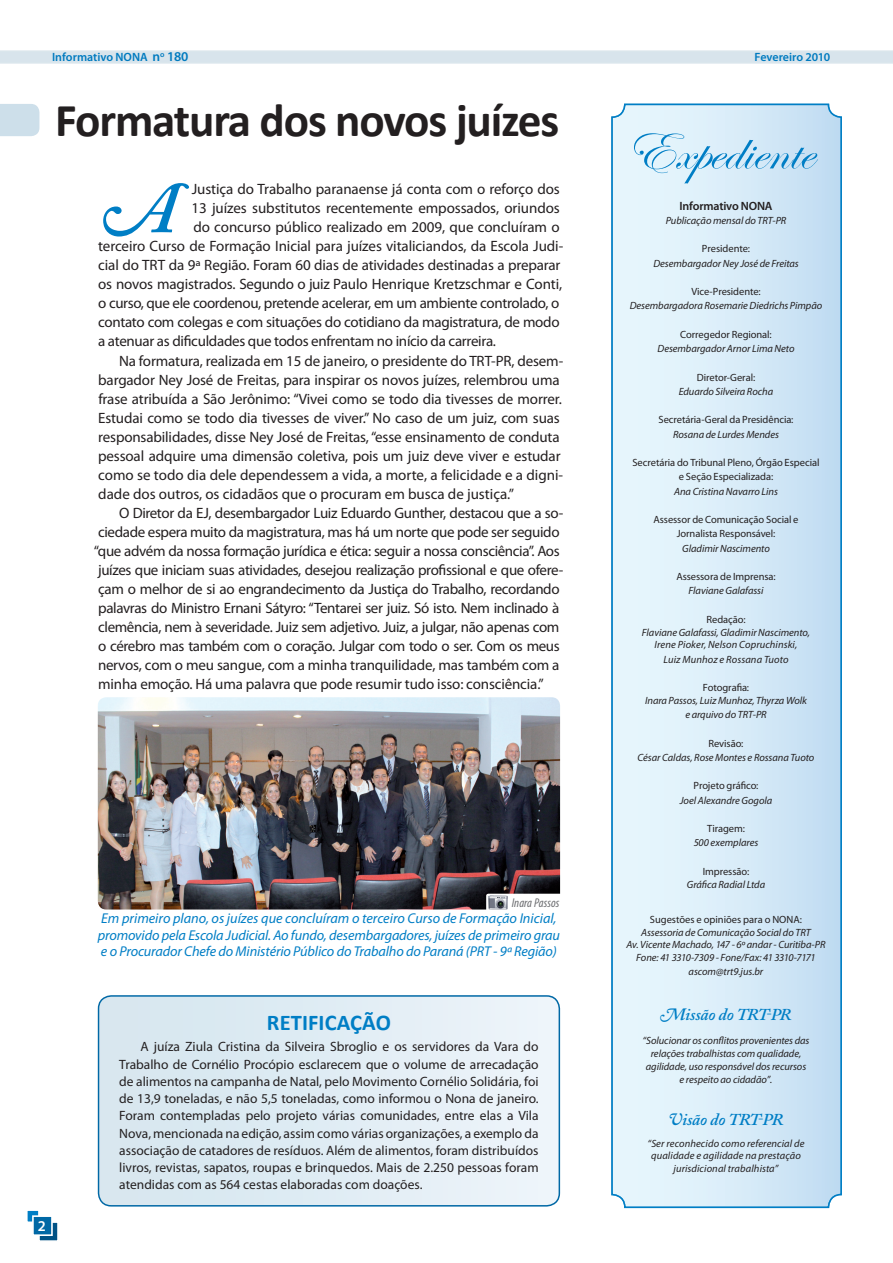
<style>
.page{position:relative;width:893px;height:1263px;background:#fff}
.page>*{position:absolute;margin:0;border:0;box-sizing:border-box;transform-origin:0 0}
.t1{font:italic 600 71.55px "Adobe Caslon Pro";color:#007ec5}
.t2{font:700 47.25px "Calibri";letter-spacing:-.025em;color:#231f20}
.t3{font:700 22.5px "Calibri";letter-spacing:.005em;color:#007ec5}
.t4{font:italic 600 17.25px "Adobe Caslon Pro";letter-spacing:-.01em;color:#007ec5}
.t5{font:15px "Myriad Pro";letter-spacing:-.01em;color:#231f20}
.t6{font:600 15px "Myriad Pro";color:#fff}
.t7{font:italic 14.25px/16.5px "Myriad Pro";letter-spacing:-.01em;color:#007ec5}
.t8{font:13.5px/17.2px "Myriad Pro";color:#231f20;text-align:justify}
.t9{font:italic condensed 12.75px "Myriad Pro";letter-spacing:.005em;color:#6c6d70}
.t10{font:600 12px "Myriad Pro";color:#007ec5}
.t11{font:600 12px "Myriad Pro";letter-spacing:-.015em;color:#231f20}
.t12{font:italic 10.5px/12.8px "Myriad Pro";letter-spacing:-.005em;color:#231f20;text-align:center}
.t13{font:10.5px/14.2px "Myriad Pro";letter-spacing:-.005em;color:#231f20;text-align:center}
.s1{font-size:13.5px}
.s2{font-size:16.5px}
</style>
<div class="page">
<div style="left:38px;top:1221px;width:21px;height:21px;background:#005285;border:2px solid #fff"></div>
<div style="left:27px;top:1210px;width:12px;height:12px;background:#007ec5;border:1px solid #fff"></div>
<div style="left:32px;top:1215px;width:21px;height:21px;background:#0068a5;border:2px solid #fff"></div>
<svg style="left:0;top:50px;width:893px;height:14px;background:#dae5ed"></svg>
<svg style="left:0;top:104px;width:39px;height:32px"></svg>
<div style="left:99px;top:996px;width:460px;height:210px;background:linear-gradient(to right,#d5e5ee,#edf4fa);border-radius:13px"></div>
<div style="left:98px;top:995px;width:462px;height:211px;border:2px solid #0068a5;border-radius:13px"></div>
<div style="left:612px;top:104px;width:229px;height:1103px;background:linear-gradient(to right,#ecfafe,#c3ddf2);border-radius:13px"></div>
<svg style="left:634px;top:133px;width:184px;height:51px;background:#c0dff2"></svg>
<div style="left:611px;top:104px;width:231px;height:1104px;border:2px solid #007ec5;border-radius:13px"></div>
<img style="left:98px;top:697px;width:462px;height:212px">
<div style="left:486px;top:894px;width:76px;height:18px;background:#fff;border-radius:2px"></div>
<img style="left:488px;top:895px;width:20px;height:15px">
<p class="t10" style="left:52px;top:49px;width:138px">Informativo NONA <span class="s1">n</span><sup>o</sup> <span class="s1">180</span></p>
<p class="t10" style="left:754px;top:50px;width:77px">Fevereiro 2010</p>
<h2 class="t2" style="left:55px;top:91px;width:506px">Formatura dos novos juízes</h2>
<h1 class="t1" style="left:103px;top:166px;width:76px">A</h1>
<p class="t5" style="left:192px;top:180px;width:370px">Justiça do Trabalho paranaense já conta com o reforço dos</p>
<p class="t5" style="left:191px;top:199px;width:370px">13 juízes substitutos recentemente empossados, oriundos</p>
<p class="t5" style="left:193px;top:218px;width:368px">do concurso público realizado em 2009, que concluíram o</p>
<p class="t5" style="left:98px;top:237px;width:467px">terceiro Curso de Formação Inicial para juízes vitaliciandos, da Escola Judi-</p>
<p class="t5" style="left:98px;top:256px;width:464px">cial do TRT da 9ª Região. Foram 60 dias de atividades destinadas a preparar</p>
<p class="t5" style="left:98px;top:275px;width:466px">os novos magistrados. Segundo o juiz Paulo Henrique Kretzschmar e Conti,</p>
<p class="t5" style="left:98px;top:294px;width:463px">o curso, que ele coordenou, pretende acelerar, em um ambiente controlado, o</p>
<p class="t5" style="left:98px;top:313px;width:463px">contato com colegas e com situações do cotidiano da magistratura, de modo</p>
<p class="t5" style="left:98px;top:332px;width:399px">a atenuar as dificuldades que todos enfrentam no início da carreira.</p>
<p class="t5" style="left:119px;top:351px;width:446px">Na formatura, realizada em 15 de janeiro, o presidente do TRT-PR, desem-</p>
<p class="t5" style="left:98px;top:370px;width:463px">bargador Ney José de Freitas, para inspirar os novos juízes, relembrou uma</p>
<p class="t5" style="left:98px;top:389px;width:465px">frase atribuída a São Jerônimo: “Vivei como se todo dia tivesses de morrer.</p>
<p class="t5" style="left:98px;top:408px;width:463px">Estudai como se todo dia tivesses de viver.” No caso de um juiz, com suas</p>
<p class="t5" style="left:98px;top:427px;width:463px">responsabilidades, disse Ney José de Freitas, “esse ensinamento de conduta</p>
<p class="t5" style="left:98px;top:446px;width:464px">pessoal adquire uma dimensão coletiva, pois um juiz deve viver e estudar</p>
<p class="t5" style="left:98px;top:465px;width:466px">como se todo dia dele dependessem a vida, a morte, a felicidade e a digni-</p>
<p class="t5" style="left:98px;top:485px;width:417px">dade dos outros, os cidadãos que o procuram em busca de justiça.”</p>
<p class="t5" style="left:119px;top:504px;width:446px">O Diretor da EJ, desembargador Luiz Eduardo Gunther, destacou que a so-</p>
<p class="t5" style="left:98px;top:523px;width:463px">ciedade espera muito da magistratura, mas há um norte que pode ser seguido</p>
<p class="t5" style="left:94px;top:542px;width:467px">“que advém da nossa formação jurídica e ética: seguir a nossa consciência”. Aos</p>
<p class="t5" style="left:98px;top:561px;width:467px">juízes que iniciam suas atividades, desejou realização profissional e que ofere-</p>
<p class="t5" style="left:98px;top:580px;width:463px">çam o melhor de si ao engrandecimento da Justiça do Trabalho, recordando</p>
<p class="t5" style="left:98px;top:599px;width:463px">palavras do Ministro Ernani Sátyro: “Tentarei ser juiz. Só isto. Nem inclinado à</p>
<p class="t5" style="left:98px;top:618px;width:463px">clemência, nem à severidade. Juiz sem adjetivo. Juiz, a julgar, não apenas com</p>
<p class="t5" style="left:98px;top:637px;width:463px">o cérebro mas também com o coração. Julgar com todo o ser. Com os meus</p>
<p class="t5" style="left:98px;top:656px;width:463px">nervos, com o meu sangue, com a minha tranquilidade, mas também com a</p>
<p class="t5" style="left:98px;top:675px;width:447px">minha emoção. Há uma palavra que pode resumir tudo isso: consciência.”</p>
<p class="t6" style="left:38px;top:1216px;width:10px">2</p>
<p class="t9" style="left:512px;top:895px;width:49px">Inara Passos</p>
<p class="t7" style="left:98px;top:910px;width:464px">Em primeiro plano, os juízes que concluíram o terceiro Curso de Formação Inicial, promovido pela Escola Judicial. Ao fundo, desembargadores, juízes de primeiro grau e o Procurador Chefe do Ministério Público do Trabalho do Paraná (PRT - 9ª Região)</p>
<h3 class="t3" style="left:267px;top:1009px;width:125px">RETIFICAÇÃO</h3>
<p class="t8" style="left:119px;top:1038px;width:421px;text-indent:21px">A juíza Ziula Cristina da Silveira Sbroglio e os servidores da Vara do Trabalho de Cornélio Procópio esclarecem que o volume de arrecadação de alimentos na campanha de Natal, pelo Movimento Cornélio Solidária, foi de 13,9 toneladas, e não 5,5 toneladas, como informou o Nona de janeiro.<br>Foram contempladas pelo projeto várias comunidades, entre elas a Vila Nova, mencionada na edição, assim como várias organizações, a exemplo da associação de catadores de resíduos. Além de alimentos, foram distribuídos livros, revistas, sapatos, roupas e brinquedos. Mais de 2.250 pessoas foram atendidas com as 564 cestas elaboradas com doações.</p>
<p class="t11" style="left:679px;top:198px;width:95px">Informativo NONA</p>
<p class="t12" style="left:666px;top:214px;width:122px">Publicação mensal do TRT-PR</p>
<p class="t13" style="left:702px;top:242px;width:50px">Presidente:</p>
<p class="t12" style="left:653px;top:257px;width:147px">Desembargador Ney José de Freitas</p>
<p class="t13" style="left:691px;top:284px;width:71px">Vice-Presidente:</p>
<p class="t12" style="left:630px;top:299px;width:194px">Desembargadora Rosemarie Diedrichs Pimpão</p>
<p class="t13" style="left:680px;top:327px;width:93px">Corregedor Regional:</p>
<p class="t12" style="left:657px;top:342px;width:139px">Desembargador Arnor Lima Neto</p>
<p class="t13" style="left:697px;top:370px;width:60px">Diretor-Geral:</p>
<p class="t12" style="left:679px;top:385px;width:96px">Eduardo Silveira Rocha</p>
<p class="t13" style="left:659px;top:413px;width:136px">Secretária-Geral da Presidência:</p>
<p class="t12" style="left:673px;top:428px;width:107px">Rosana de Lurdes Mendes</p>
<p class="t13" style="left:632px;top:455px;width:189px">Secretária do Tribunal Pleno, Órgão Especial e Seção Especializada:</p>
<p class="t12" style="left:674px;top:485px;width:105px">Ana Cristina Navarro Lins</p>
<p class="t13" style="left:653px;top:512px;width:147px">Assessor de Comunicação Social e<br>Jornalista Responsável:</p>
<p class="t12" style="left:682px;top:542px;width:89px">Gladimir Nascimento</p>
<p class="t13" style="left:676px;top:569px;width:101px">Assessora de Imprensa:</p>
<p class="t12" style="left:689px;top:584px;width:76px">Flaviane Galafassi</p>
<p class="t13" style="left:706px;top:612px;width:41px">Redação:</p>
<p class="t12" style="left:642px;top:625px;width:170px">Flaviane Galafassi, Gladimir Nascimento,<br>Irene Pioker, Nelson Copruchinski,</p>
<p class="t12" style="left:663px;top:652px;width:127px">Luiz Munhoz e Rossana Tuoto</p>
<p class="t13" style="left:703px;top:680px;width:48px">Fotografia:</p>
<p class="t12" style="left:645px;top:693px;width:163px;line-height:14.2px">Inara Passos, Luiz Munhoz, Thyrza Wolk e arquivo do TRT-PR</p>
<p class="t13" style="left:708px;top:736px;width:36px">Revisão:</p>
<p class="t12" style="left:638px;top:751px;width:178px">César Caldas, Rose Montes e Rossana Tuoto</p>
<p class="t13" style="left:694px;top:778px;width:66px">Projeto gráfico:</p>
<p class="t12" style="left:680px;top:793px;width:94px">Joel Alexandre Gogola</p>
<p class="t13" style="left:707px;top:821px;width:39px">Tiragem:</p>
<p class="t12" style="left:694px;top:836px;width:66px">500 exemplares</p>
<p class="t13" style="left:703px;top:864px;width:48px">Impressão:</p>
<p class="t12" style="left:687px;top:878px;width:80px">Gráfica Radial Ltda</p>
<p class="t13" style="left:650px;top:912px;width:154px">Sugestões e opiniões para o NONA:</p>
<p class="t12" style="left:626px;top:925px;width:201px">Assessoria de Comunicação Social do TRT<br>Av. Vicente Machado, 147 - 6º andar - Curitiba-PR Fone: 41 3310-7309 - Fone/Fax: 41 3310-7171 ascom@trt9.jus.br</p>
<p class="t4" style="left:660px;top:1004px;width:133px">Missão do <span class="s2">TRT</span><sup>-</sup><span class="s2">PR</span></p>
<p class="t12" style="left:642px;top:1034px;width:169px">“Solucionar os conflitos provenientes das relações trabalhistas com qualidade, agilidade, uso responsável dos recursos e respeito ao cidadão”.</p>
<p class="t4" style="left:669px;top:1109px;width:116px">Visão do <span class="s2">TRT</span><sup>-</sup><span class="s2">PR</span></p>
<p class="t12" style="left:647px;top:1136px;width:159px">“Ser reconhecido como referencial de qualidade e agilidade na prestação jurisdicional trabalhista”</p>
</div>
